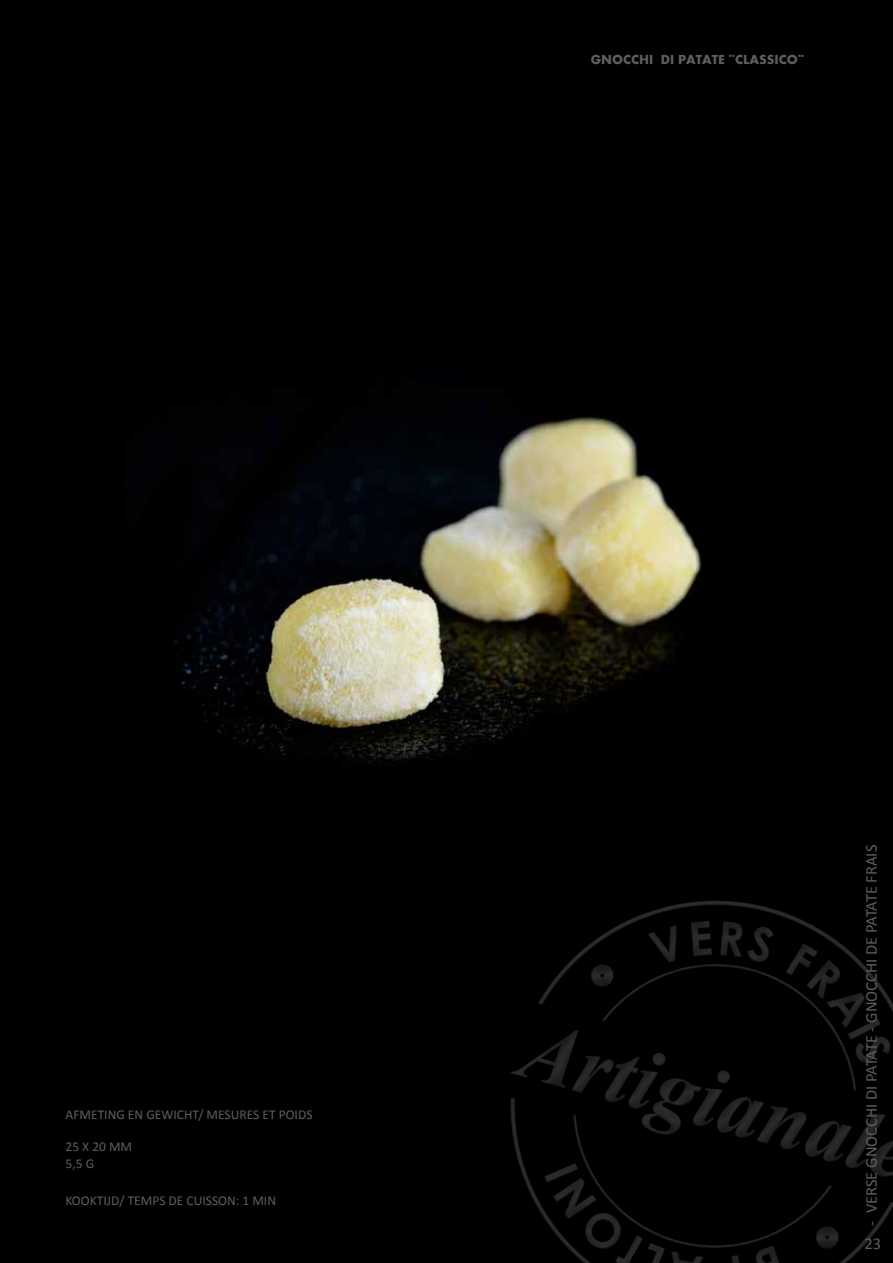
<style>
.page{position:relative;width:893px;height:1263px;background:#000}
.page>*{position:absolute;margin:0;border:0;box-sizing:border-box;transform-origin:0 0}
.t1{font:16.5px "Calibri";color:#5f5e5d}
.t2{font:13.5px/16.2px "Calibri";color:#5f5e5d}
.t3{font:700 13.5px "Aharoni";color:#5f5e5d}
</style>
<div class="page">
<img style="left:174px;top:417px;width:528px;height:346px">
<svg style="left:510px;top:901px;width:383px;height:362px"></svg>
<p class="t3" style="left:591px;top:54px;width:215px">GNOCCHI DI PATATE ¨CLASSICO¨</p>
<p class="t2" style="left:66px;top:1106px;width:248px">AFMETING EN GEWICHT/ MESURES ET POIDS</p>
<p class="t2" style="left:66px;top:1139px;width:68px">25 X 20 MM<br>5,5 G</p>
<p class="t2" style="left:66px;top:1193px;width:212px">KOOKTIJD/ TEMPS DE CUISSON: 1 MIN</p>
<p class="t1" style="left:861px;top:1226px;width:382px;rotate:-90deg">- VERSE GNOCCHI DI PATATE - GNOCCHI DE PATATE FRAIS</p>
<p class="t1" style="left:864px;top:1233px;width:18px">23</p>
</div>
